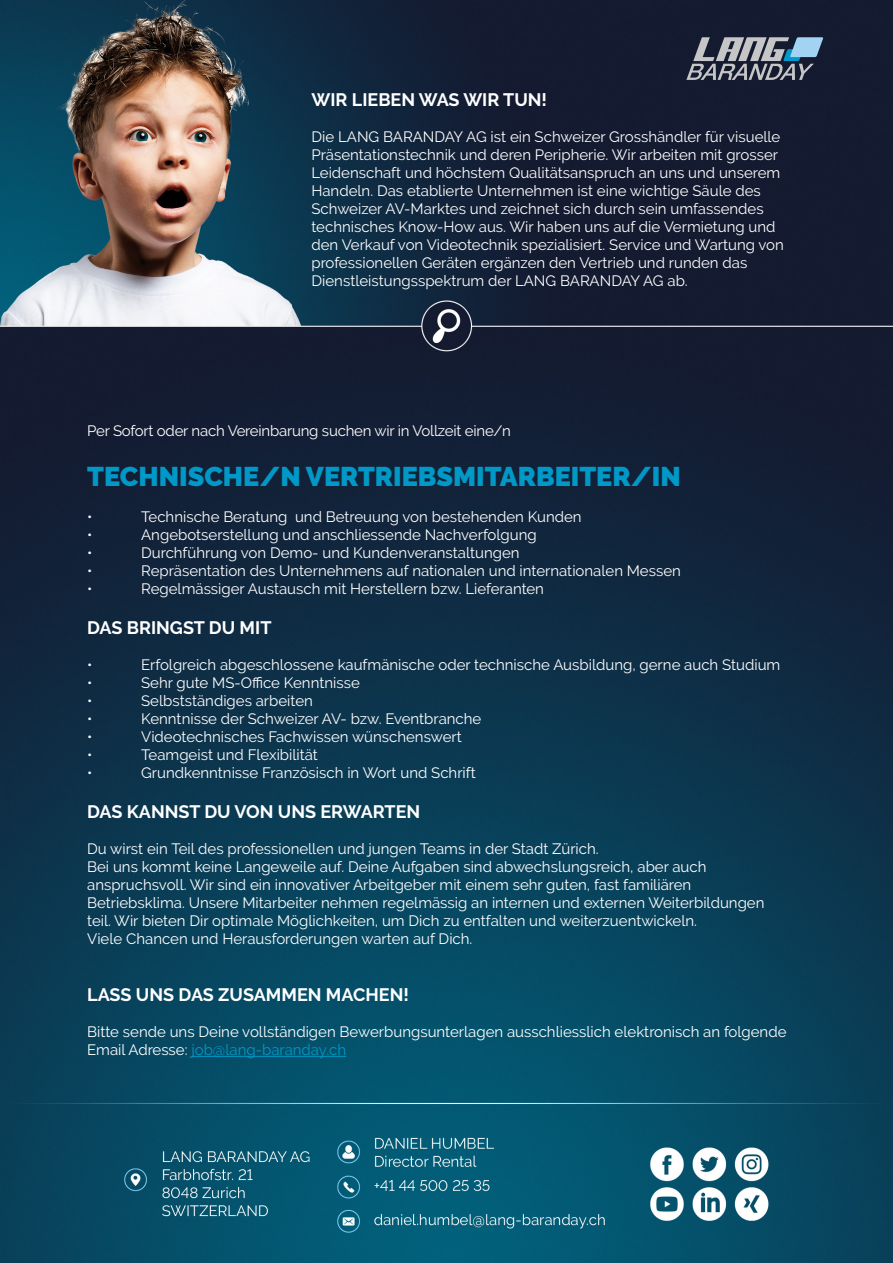
<style>
.page{position:relative;width:893px;height:1263px;background:#fff}
.page>*{position:absolute;margin:0;border:0;box-sizing:border-box;transform-origin:0 0}
.t1{font:900 27px "Raleway";color:#0098c6}
.t2{font:700 18px "Raleway";color:#fff}
.t3{font:15px/18px "Raleway";color:#fff}
.s1{color:#0098c6}
</style>
<div class="page">
<img style="left:0;top:0;width:893px;height:1263px">
<hr style="left:191px;top:1056px;width:155px;height:1px;background:#0098c6">
<svg style="left:686px;top:37px;width:137px;height:43px;background:#646e7d"></svg>
<p class="t2" style="left:311px;top:89px;width:237px">WIR LIEBEN WAS WIR TUN!</p>
<p class="t3" style="left:311px;top:127px;width:474px">Die LANG BARANDAY AG ist ein Schweizer Grosshändler für visuelle Präsentationstechnik und deren Peripherie. Wir arbeiten mit grosser Leidenschaft und höchstem Qualitätsanspruch an uns und unserem Handeln. Das etablierte Unternehmen ist eine wichtige Säule des Schweizer AV-Marktes und zeichnet sich durch sein umfassendes technisches Know-How aus. Wir haben uns auf die Vermietung und den Verkauf von Videotechnik spezialisiert. Service und Wartung von professionellen Geräten ergänzen den Vertrieb und runden das Dienstleistungsspektrum der LANG BARANDAY AG ab.</p>
<p class="t3" style="left:87px;top:422px;width:425px">Per Sofort oder nach Vereinbarung suchen wir in Vollzeit eine/n</p>
<h1 class="t1" style="left:87px;top:461px;width:595px">TECHNISCHE/N VERTRIEBSMITARBEITER/IN</h1>
<p class="t3" style="left:87px;top:508px;width:7px">•</p>
<p class="t3" style="left:141px;top:508px;width:442px">Technische Beratung und Betreuung von bestehenden Kunden</p>
<p class="t3" style="left:87px;top:526px;width:7px">•</p>
<p class="t3" style="left:141px;top:526px;width:397px">Angebotserstellung und anschliessende Nachverfolgung</p>
<p class="t3" style="left:87px;top:544px;width:7px">•</p>
<p class="t3" style="left:141px;top:544px;width:380px">Durchführung von Demo- und Kundenveranstaltungen</p>
<p class="t3" style="left:87px;top:562px;width:7px">•</p>
<p class="t3" style="left:141px;top:562px;width:541px">Repräsentation des Unternehmens auf nationalen und internationalen Messen</p>
<p class="t3" style="left:87px;top:580px;width:7px">•</p>
<p class="t3" style="left:141px;top:580px;width:404px">Regelmässiger Austausch mit Herstellern bzw. Lieferanten</p>
<p class="t2" style="left:87px;top:617px;width:186px">DAS BRINGST DU MIT</p>
<p class="t3" style="left:87px;top:656px;width:7px">•</p>
<p class="t3" style="left:141px;top:656px;width:641px">Erfolgreich abgeschlossene kaufmänische oder technische Ausbildung, gerne auch Studium</p>
<p class="t3" style="left:87px;top:674px;width:7px">•</p>
<p class="t3" style="left:141px;top:674px;width:220px">Sehr gute MS-Office Kenntnisse</p>
<p class="t3" style="left:87px;top:692px;width:7px">•</p>
<p class="t3" style="left:141px;top:692px;width:173px">Selbstständiges arbeiten</p>
<p class="t3" style="left:87px;top:710px;width:7px">•</p>
<p class="t3" style="left:141px;top:710px;width:342px">Kenntnisse der Schweizer AV- bzw. Eventbranche</p>
<p class="t3" style="left:87px;top:728px;width:7px">•</p>
<p class="t3" style="left:141px;top:728px;width:322px">Videotechnisches Fachwissen wünschenswert</p>
<p class="t3" style="left:87px;top:746px;width:7px">•</p>
<p class="t3" style="left:141px;top:746px;width:178px">Teamgeist und Flexibilität</p>
<p class="t3" style="left:87px;top:764px;width:7px">•</p>
<p class="t3" style="left:141px;top:764px;width:336px">Grundkenntnisse Französisch in Wort und Schrift</p>
<p class="t2" style="left:87px;top:801px;width:335px">DAS KANNST DU VON UNS ERWARTEN</p>
<p class="t3" style="left:87px;top:839px;width:679px">Du wirst ein Teil des professionellen und jungen Teams in der Stadt Zürich.<br>Bei uns kommt keine Langeweile auf. Deine Aufgaben sind abwechslungsreich, aber auch anspruchsvoll. Wir sind ein innovativer Arbeitgeber mit einem sehr guten, fast familiären Betriebsklima. Unsere Mitarbeiter nehmen regelmässig an internen und externen Weiterbildungen teil. Wir bieten Dir optimale Möglichkeiten, um Dich zu entfalten und weiterzuentwickeln.<br>Viele Chancen und Herausforderungen warten auf Dich.</p>
<p class="t2" style="left:87px;top:984px;width:323px">LASS UNS DAS ZUSAMMEN MACHEN!</p>
<p class="t3" style="left:87px;top:1023px;width:701px">Bitte sende uns Deine vollständigen Bewerbungsunterlagen ausschliesslich elektronisch an folgende<br>Email Adresse: <span class="s1">job@lang-baranday.ch</span></p>
</div>
